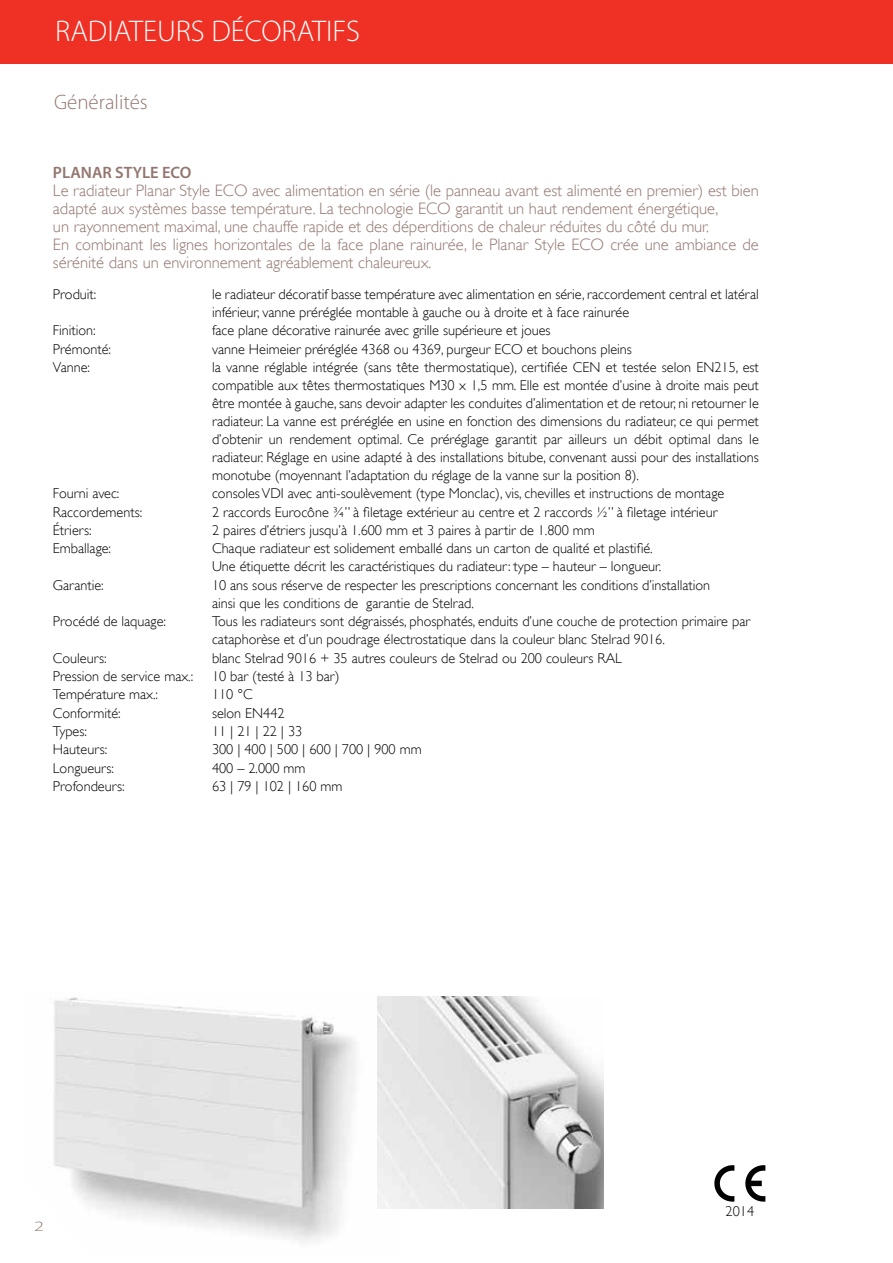
<style>
.page{position:relative;width:893px;height:1263px;background:#fff}
.page>*{position:absolute;margin:0;border:0;box-sizing:border-box;transform-origin:0 0}
.t1{font:300 30px "Myriad Pro";color:#fff}
.t2{font:300 21px "Myriad Pro";color:#92766f}
.t3{font:300 16.5px/18px "Gill Sans";color:#92766f}
.t4{font:600 16.5px "Myriad Pro";color:#92766f}
.t5{font:300 14.25px/18px "Gill Sans";color:#000}
.t6{font:300 14.25px "Myriad Pro";color:#92766f;scale:1.4 1}
</style>
<div class="page">
<img style="left:54px;top:997px;width:302px;height:245px">
<img style="left:377px;top:996px;width:227px;height:213px">
<svg style="left:745px;top:1165px;width:20px;height:36px"></svg>
<svg style="left:714px;top:1165px;width:20px;height:36px"></svg>
<div style="left:0;top:0;width:893px;height:64px;background:#ee3124"></div>
<h1 class="t1" style="left:55px;top:13px;width:306px">RADIATEURS DÉCORATIFS</h1>
<h2 class="t2" style="left:54px;top:90px;width:95px">Généralités</h2>
<p class="t4" style="left:53px;top:162px;width:140px">PLANAR STYLE ECO</p>
<p class="t3" style="left:53px;top:181px;width:707px">Le radiateur Planar Style ECO avec alimentation en série (le panneau avant est alimenté en premier) est bien adapté aux systèmes basse température. La technologie ECO garantit un haut rendement énergétique,<br>un rayonnement maximal, une chauffe rapide et des déperditions de chaleur réduites du côté du mur.<br>En combinant les lignes horizontales de la face plane rainurée, le Planar Style ECO crée une ambiance de sérénité dans un environnement agréablement chaleureux.</p>
<p class="t5" style="left:53px;top:285px;width:45px">Produit:</p>
<p class="t5" style="left:212px;top:285px;width:548px">le radiateur décoratif basse température avec alimentation en série, raccordement central et latéral inférieur, vanne préréglée montable à gauche ou à droite et à face rainurée</p>
<p class="t5" style="left:53px;top:321px;width:44px">Finition:</p>
<p class="t5" style="left:212px;top:321px;width:340px">face plane décorative rainurée avec grille supérieure et joues</p>
<p class="t5" style="left:53px;top:340px;width:60px">Prémonté:</p>
<p class="t5" style="left:212px;top:340px;width:421px">vanne Heimeier préréglée 4368 ou 4369, purgeur ECO et bouchons pleins</p>
<p class="t5" style="left:53px;top:358px;width:39px">Vanne:</p>
<p class="t5" style="left:212px;top:358px;width:548px;text-align:justify">la vanne réglable intégrée (sans tête thermostatique), certifiée CEN et testée selon EN215, est compatible aux têtes thermostatiques M30 x 1,5 mm. Elle est montée d’usine à droite mais peut être montée à gauche, sans devoir adapter les conduites d’alimentation et de retour, ni retourner le radiateur. La vanne est préréglée en usine en fonction des dimensions du radiateur, ce qui permet d’obtenir un rendement optimal. Ce préréglage garantit par ailleurs un débit optimal dans le radiateur. Réglage en usine adapté à des installations bitube, convenant aussi pour des installations monotube (moyennant l’adaptation du réglage de la vanne sur la position 8).</p>
<p class="t5" style="left:53px;top:485px;width:68px">Fourni avec:</p>
<p class="t5" style="left:212px;top:485px;width:514px">consoles VDI avec anti-soulèvement (type Monclac), vis, chevilles et instructions de montage</p>
<p class="t5" style="left:53px;top:503px;width:91px">Raccordements:</p>
<p class="t5" style="left:212px;top:503px;width:507px">2 raccords Eurocône ¾” à filetage extérieur au centre et 2 raccords ½” à filetage intérieur</p>
<p class="t5" style="left:53px;top:521px;width:40px">Étriers:</p>
<p class="t5" style="left:212px;top:521px;width:384px">2 paires d’étriers jusqu’à 1.600 mm et 3 paires à partir de 1.800 mm</p>
<p class="t5" style="left:53px;top:540px;width:60px">Emballage:</p>
<p class="t5" style="left:212px;top:540px;width:451px">Chaque radiateur est solidement emballé dans un carton de qualité et plastifié.<br>Une étiquette décrit les caractéristiques du radiateur: type – hauteur – longueur.</p>
<p class="t5" style="left:53px;top:576px;width:52px">Garantie:</p>
<p class="t5" style="left:212px;top:576px;width:500px">10 ans sous réserve de respecter les prescriptions concernant les conditions d’installation ainsi que les conditions de garantie de Stelrad.</p>
<p class="t5" style="left:53px;top:612px;width:115px">Procédé de laquage:</p>
<p class="t5" style="left:212px;top:612px;width:540px">Tous les radiateurs sont dégraissés, phosphatés, enduits d’une couche de protection primaire par cataphorèse et d’un poudrage électrostatique dans la couleur blanc Stelrad 9016.</p>
<p class="t5" style="left:53px;top:649px;width:55px">Couleurs:</p>
<p class="t5" style="left:212px;top:649px;width:411px">blanc Stelrad 9016 + 35 autres couleurs de Stelrad ou 200 couleurs RAL</p>
<p class="t5" style="left:53px;top:667px;width:142px">Pression de service max.:</p>
<p class="t5" style="left:212px;top:667px;width:129px">10 bar (testé à 13 bar)</p>
<p class="t5" style="left:53px;top:685px;width:107px">Température max.:</p>
<p class="t5" style="left:212px;top:685px;width:42px">110 °C</p>
<p class="t5" style="left:53px;top:704px;width:69px">Conformité:</p>
<p class="t5" style="left:212px;top:704px;width:74px">selon EN442</p>
<p class="t5" style="left:53px;top:722px;width:36px">Types:</p>
<p class="t5" style="left:212px;top:722px;width:92px">11 | 21 | 22 | 33</p>
<p class="t5" style="left:53px;top:740px;width:56px">Hauteurs:</p>
<p class="t5" style="left:212px;top:740px;width:211px">300 | 400 | 500 | 600 | 700 | 900 mm</p>
<p class="t5" style="left:53px;top:759px;width:63px">Longueurs:</p>
<p class="t5" style="left:212px;top:759px;width:95px">400 – 2.000 mm</p>
<p class="t5" style="left:53px;top:777px;width:73px">Profondeurs:</p>
<p class="t5" style="left:212px;top:777px;width:132px">63 | 79 | 102 | 160 mm</p>
<p class="t6" style="left:34px;top:1218px;width:8px">2</p>
<p class="t5" style="left:726px;top:1202px;width:30px">2014</p>
</div>
